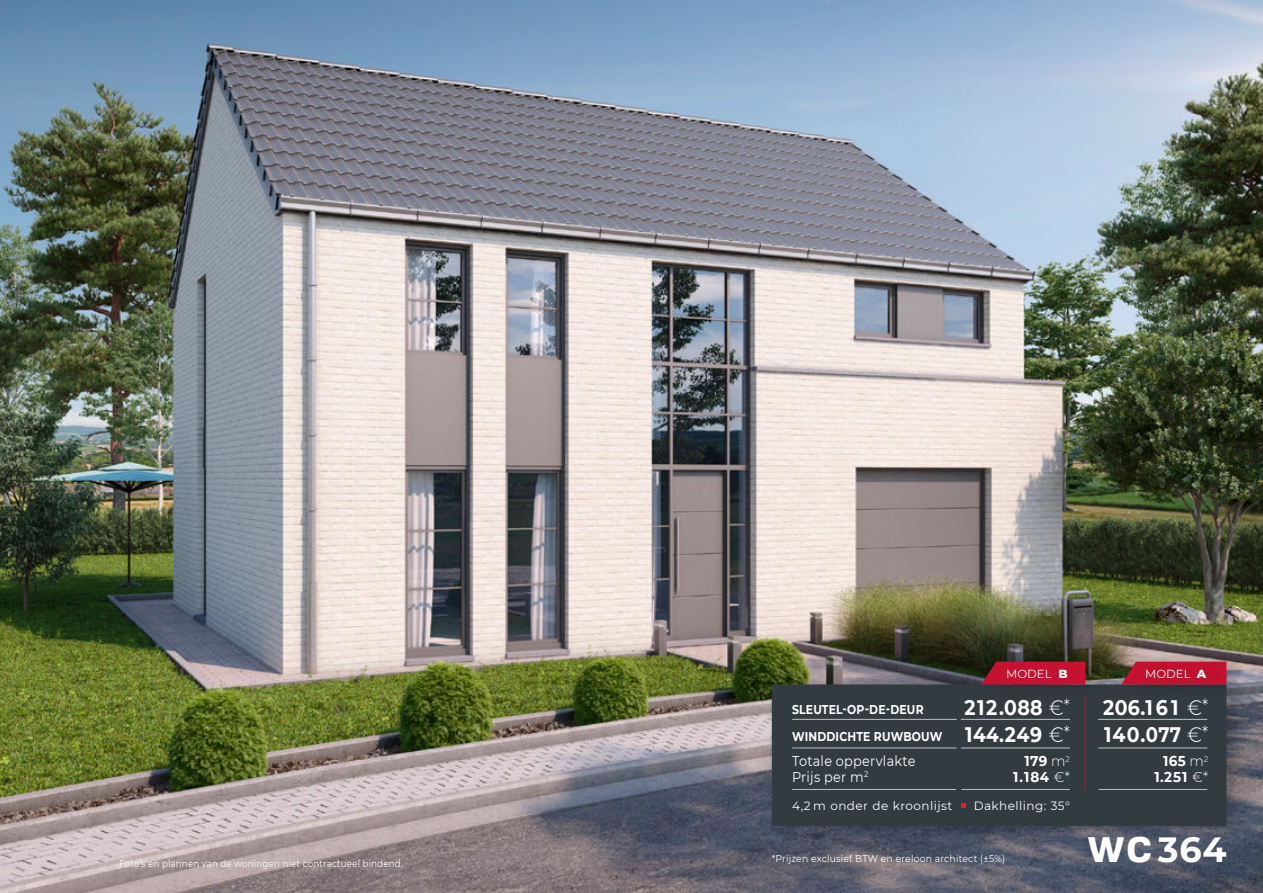
<style>
.page{position:relative;width:1263px;height:893px;background:#fff}
.page>*{position:absolute;margin:0;border:0;box-sizing:border-box;transform-origin:0 0}
.t1{font:700 47.1px "Familiar Pro";color:#fff}
.t2{font:700 34.95px "Montserrat";color:#fff}
.t3{font:700 21px/27px "Montserrat";letter-spacing:.02em;color:#fff;scale:.9 1}
.t4{font:14.25px/15.9px "Montserrat";letter-spacing:.02em;color:#fff;scale:.9 1}
.t5{font:700 14.25px/15.9px "Montserrat";letter-spacing:.03em;color:#fff;text-align:right;scale:.95 1}
.t6{font:700 12.75px/27px "Montserrat";letter-spacing:.015em;color:#fff;scale:.85 1}
.t7{font:12px "Montserrat";letter-spacing:.035em;color:#fff}
.t8{font:11.7px "Montserrat";color:#fff}
.t9{font:9.75px "Montserrat";letter-spacing:.015em;color:#fff;scale:.9 1}
.t10{font:9.75px "Montserrat";letter-spacing:.015em;color:#fff;scale:.95 1}
.s1{font-weight:800;font-size:12px}
.s2{font-weight:300}
.s3{font-weight:300;font-size:18px}
</style>
<div class="page">
<img style="left:0;top:0;width:1263px;height:893px">
<div style="left:766px;top:669px;width:483px;height:171px;background:#000;opacity:.24"></div>
<div style="left:772px;top:684px;width:454px;height:142px;background:#323b40"></div>
<hr style="left:792px;top:719px;width:165px;height:1px;background:#bcbec0">
<hr style="left:792px;top:748px;width:165px;height:1px;background:#bcbec0">
<hr style="left:792px;top:789px;width:164px;height:1px;background:#bcbec0">
<div style="left:978px;top:647px;width:131px;height:53px;background:#000;opacity:.24"></div>
<svg style="left:981px;top:662px;width:104px;height:22px;background:#b7132e"></svg>
<div style="left:1118px;top:647px;width:131px;height:51px;background:#000;opacity:.24"></div>
<svg style="left:1121px;top:662px;width:20px;height:22px"></svg>
<hr style="left:1085px;top:698px;width:1px;height:92px;background:#c41230">
<hr style="left:1098px;top:719px;width:109px;height:1px;background:#bcbec0">
<hr style="left:1098px;top:748px;width:109px;height:1px;background:#bcbec0">
<hr style="left:1099px;top:789px;width:108px;height:1px;background:#bcbec0">
<hr style="left:961px;top:719px;width:109px;height:1px;background:#bcbec0">
<hr style="left:961px;top:748px;width:109px;height:1px;background:#bcbec0">
<hr style="left:961px;top:789px;width:109px;height:1px;background:#bcbec0">
<svg style="left:961px;top:803px;width:4px;height:5px"></svg>
<div style="left:1141px;top:655px;width:87px;height:38px;background:#000;opacity:.24"></div>
<p class="t9" style="left:119px;top:859px;width:317px">Foto’s en plannen van de woningen niet contractueel bindend.</p>
<h3 class="t6" style="left:792px;top:695px;width:178px">SLEUTEL-OP-DE-DEUR<br>WINDDICHTE RUWBOUW</h3>
<h3 class="t4" style="left:792px;top:754px;width:138px">Totale oppervlakte<br>Prijs per m<sup>2</sup></h3>
<p class="t8" style="left:1006px;top:669px;width:63px">MODEL <span class="s1">B</span></p>
<h3 class="t3" style="left:964px;top:693px;width:119px">212.088 <span class="s2">€</span><span class="s3">*<br></span>144.249 <span class="s2">€</span><span class="s3">*</span></h3>
<h3 class="t5" style="left:1013px;top:753px;width:61px">179 <span class="s2">m</span><sup>2<br></sup>1.184 <span class="s2">€*</span></h3>
<p class="t7" style="left:792px;top:797px;width:162px">4,2 m onder de kroonlijst</p>
<p class="t7" style="left:974px;top:801px;width:98px">Dakhelling: 35°</p>
<p class="t10" style="left:772px;top:854px;width:247px">*Prijzen exclusief BTW en ereloon architect (±5%)</p>
<p class="t8" style="left:1145px;top:669px;width:63px">MODEL <span class="s1">A</span></p>
<h3 class="t3" style="left:1103px;top:693px;width:118px">206.1 6 1 <span class="s2">€</span><span class="s3">*<br></span>140.077 <span class="s2">€</span><span class="s3">*</span></h3>
<h3 class="t5" style="left:1154px;top:753px;width:58px">165 <span class="s2">m</span><sup>2<br></sup>1.251 <span class="s2">€*</span></h3>
<h1 class="t1" style="left:1088px;top:818px;width:66px">wc</h1>
<h1 class="t1" style="left:1095px;top:818px;width:66px">wc</h1>
<h2 class="t2" style="left:1158px;top:825px;width:70px">364</h2>
</div>
